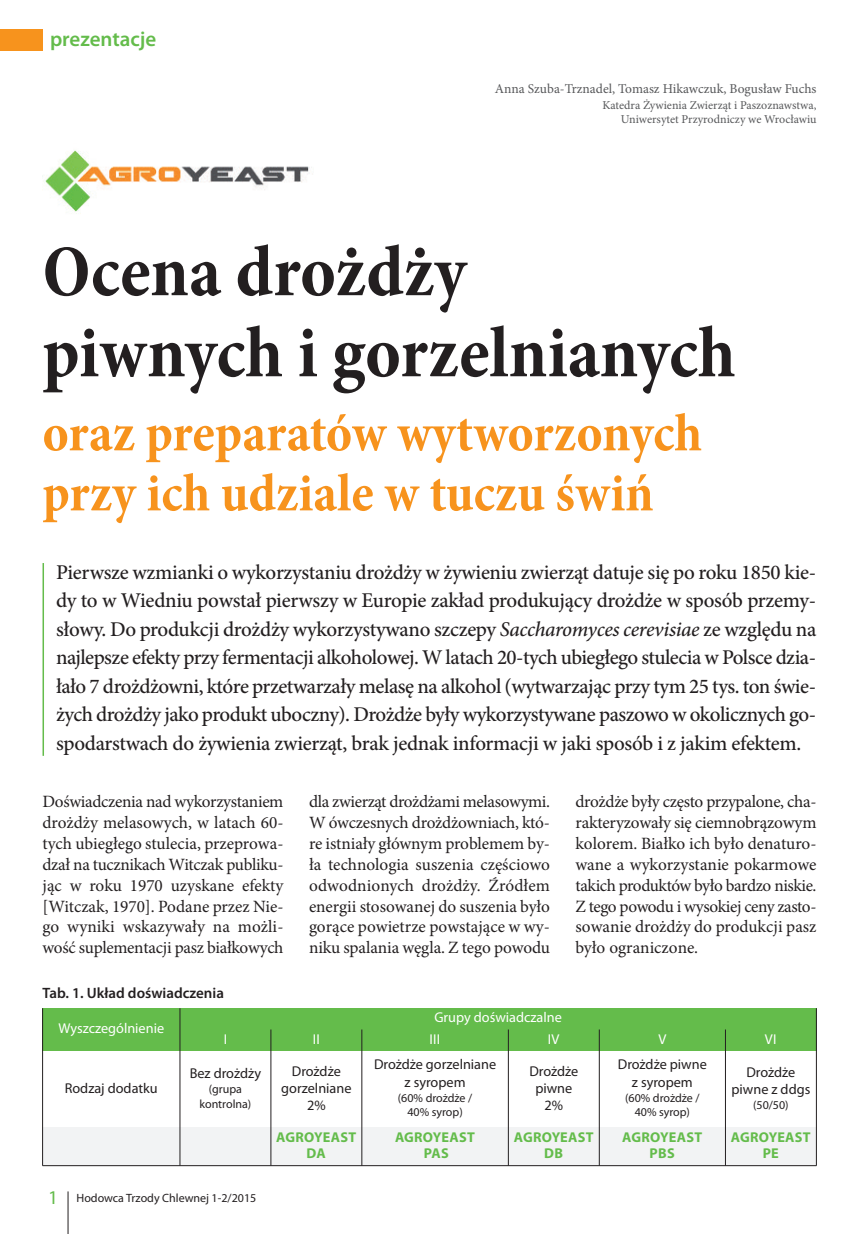
<style>
.page{position:relative;width:859px;height:1234px;background:#fff}
.page>*{position:absolute;margin:0;border:0;box-sizing:border-box;transform-origin:0 0}
.t1{font:700 condensed 73.5px/81px "Minion Pro";color:#231f20}
.t2{font:700 condensed 54px/60px "Minion Pro";color:#f7931d}
.t3{font:500 21px/28.5px "Minion Pro";letter-spacing:-.015em;color:#231f20;text-align:justify}
.t4{font:600 21px "Myriad Pro";color:#64bc4b}
.t5{font:17.25px/20.9px "Minion Pro";color:#231f20;text-align:justify}
.t6{font:600 15px "Myriad Pro";color:#231f20}
.t7{font:14.25px/17.1px "Myriad Pro";color:#231f20;text-align:center}
.t8{font:700 14.25px/16.5px "Myriad Pro";letter-spacing:.02em;color:#64bc4b;text-align:center}
.t9{font:14.25px "Myriad Pro";color:#fff}
.t10{font:13.5px "Minion Pro";color:#57585a}
.t11{font:12px/14.4px "Myriad Pro";color:#231f20;text-align:center}
.t12{font:12px/14.4px "Minion Pro";color:#57585a;text-align:right}
.s1{font-style:italic}
.s2{font-size:19.5px;color:#64bc4b}
</style>
<div class="page">
<hr style="left:43px;top:563px;width:1px;height:192px;background:#64bc4b">
<div style="left:0;top:30px;width:43px;height:21px;background:#f7931d"></div>
<hr style="left:68px;top:1191px;width:1px;height:42px;background:#231f20">
<div style="left:43px;top:1007px;width:137px;height:43px;background:#64bc4b"></div>
<div style="left:180px;top:1007px;width:636px;height:22px;background:#64bc4b"></div>
<div style="left:180px;top:1029px;width:91px;height:21px;background:#64bc4b"></div>
<div style="left:271px;top:1029px;width:91px;height:21px;background:#64bc4b"></div>
<div style="left:362px;top:1029px;width:146px;height:21px;background:#64bc4b"></div>
<div style="left:508px;top:1029px;width:91px;height:21px;background:#64bc4b"></div>
<div style="left:599px;top:1029px;width:126px;height:21px;background:#64bc4b"></div>
<div style="left:725px;top:1029px;width:91px;height:21px;background:#64bc4b"></div>
<div style="left:43px;top:1127px;width:137px;height:38px;background:#f2f3f4"></div>
<div style="left:180px;top:1127px;width:91px;height:38px;background:#f2f3f4"></div>
<div style="left:271px;top:1127px;width:91px;height:38px;background:#f2f3f4"></div>
<div style="left:362px;top:1127px;width:146px;height:38px;background:#f2f3f4"></div>
<div style="left:508px;top:1127px;width:91px;height:38px;background:#f2f3f4"></div>
<div style="left:599px;top:1127px;width:126px;height:38px;background:#f2f3f4"></div>
<div style="left:725px;top:1127px;width:91px;height:38px;background:#f2f3f4"></div>
<hr style="left:42px;top:1007px;width:1px;height:158px;background:#231f20">
<hr style="left:180px;top:1007px;width:1px;height:158px;background:#231f20">
<hr style="left:271px;top:1029px;width:1px;height:136px;background:#231f20">
<hr style="left:362px;top:1029px;width:1px;height:136px;background:#231f20">
<hr style="left:508px;top:1029px;width:1px;height:136px;background:#231f20">
<hr style="left:599px;top:1029px;width:1px;height:136px;background:#231f20">
<hr style="left:725px;top:1029px;width:1px;height:136px;background:#231f20">
<hr style="left:816px;top:1007px;width:1px;height:158px;background:#231f20">
<hr style="left:43px;top:1165px;width:773px;height:1px;background:#231f20">
<img style="left:45px;top:150px;width:268px;height:64px">
<p class="t4" style="left:50px;top:31px;width:108px">prezentacje</p>
<p class="t10" style="left:495px;top:84px;width:323px">Anna Szuba-Trznadel, Tomasz Hikawczuk, Bogusław Fuchs</p>
<p class="t12" style="left:602px;top:98px;width:215px">Katedra Żywienia Zwierząt i Paszoznawstwa,<br>Uniwersytet Przyrodniczy we Wrocławiu</p>
<h1 class="t1" style="left:43px;top:237px;width:695px">Ocena drożdży<br>piwnych i gorzelnianych</h1>
<h2 class="t2" style="left:43px;top:407px;width:661px">oraz preparatów wytworzonych przy ich udziale w tuczu świń</h2>
<p class="t3" style="left:56px;top:559px;width:762px">Pierwsze wzmianki o wykorzystaniu drożdży w żywieniu zwierząt datuje się po roku 1850 kie&shy;dy to w Wiedniu powstał pierwszy w Europie zakład produkujący drożdże w sposób przemy&shy;słowy. Do produkcji drożdży wykorzystywano szczepy <span class="s1">Saccharomyces cerevisiae</span> ze względu na najlepsze efekty przy fermentacji alkoholowej. W latach 20-tych ubiegłego stulecia w Polsce dzia&shy;łało 7 drożdżowni, które przetwarzały melasę na alkohol (wytwarzając przy tym 25 tys. ton świe&shy;żych drożdży jako produkt uboczny). Drożdże były wykorzystywane paszowo w okolicznych go&shy;spodarstwach do żywienia zwierząt, brak jednak informacji w jaki sposób i z jakim efektem.</p>
<p class="t5" style="left:43px;top:792px;width:242px">Doświadczenia nad wykorzystaniem drożdży melasowych, w latach 60- tych ubiegłego stulecia, przeprowa&shy;dzał na tucznikach Witczak publiku&shy;jąc w roku 1970 uzyskane efekty [Witczak, 1970]. Podane przez Nie&shy;go wyniki wskazywały na możli&shy;wość suplementacji pasz białkowych</p>
<p class="t5" style="left:309px;top:792px;width:242px">dla zwierząt drożdżami melasowymi.<br>W ówczesnych drożdżowniach, któ&shy;re istniały głównym problemem by&shy;ła technologia suszenia częściowo odwodnionych drożdży. Źródłem energii stosowanej do suszenia było gorące powietrze powstające w wy&shy;niku spalania węgla. Z tego powodu</p>
<p class="t5" style="left:575px;top:792px;width:242px">drożdże były często przypalone, cha&shy;rakteryzowały się ciemnobrązowym kolorem. Białko ich było denaturo&shy;wane a wykorzystanie pokarmowe takich produktów było bardzo niskie.<br>Z tego powodu i wysokiej ceny zasto&shy;sowanie drożdży do produkcji pasz było ograniczone.</p>
<p class="t6" style="left:43px;top:987px;width:183px">Tab. 1. Układ doświadczenia</p>
<p class="t9" style="left:58px;top:1022px;width:107px">Wyszczególnienie</p>
<p class="t9" style="left:434px;top:1012px;width:129px">Grupy doświadczalne</p>
<p class="t9" style="left:224px;top:1033px;width:5px">i</p>
<p class="t9" style="left:313px;top:1033px;width:9px">ii</p>
<p class="t9" style="left:430px;top:1033px;width:12px">iii</p>
<p class="t9" style="left:548px;top:1033px;width:13px">iV</p>
<p class="t9" style="left:658px;top:1033px;width:9px">V</p>
<p class="t9" style="left:765px;top:1033px;width:13px">Vi</p>
<p class="t7" style="left:65px;top:1080px;width:95px">Rodzaj dodatku</p>
<p class="t7" style="left:190px;top:1065px;width:73px">Bez drożdży</p>
<p class="t11" style="left:199px;top:1082px;width:53px">(grupa kontrolna)</p>
<p class="t11" style="left:48px;top:1191px;width:210px"><span class="s2">1</span> Hodowca Trzody Chlewnej 1-2/2015</p>
<p class="t7" style="left:281px;top:1063px;width:72px">Drożdże gorzelniane<br>2%</p>
<p class="t7" style="left:374px;top:1056px;width:124px">Drożdże gorzelniane z syropem</p>
<p class="t11" style="left:398px;top:1091px;width:76px">(60% drożdże /<br>40% syrop)</p>
<p class="t7" style="left:529px;top:1063px;width:50px">Drożdże piwne<br>2%</p>
<p class="t7" style="left:618px;top:1056px;width:90px">Drożdże piwne z syropem</p>
<p class="t11" style="left:625px;top:1091px;width:76px">(60% drożdże /<br>40% syrop)</p>
<p class="t7" style="left:731px;top:1064px;width:80px">Drożdże piwne z ddgs</p>
<p class="t11" style="left:753px;top:1098px;width:37px">(50/50)</p>
<p class="t8" style="left:276px;top:1129px;width:81px">AGROYEAST<br>DA</p>
<p class="t8" style="left:395px;top:1129px;width:81px">AGROYEAST<br>PAS</p>
<p class="t8" style="left:514px;top:1129px;width:81px">AGROYEAST<br>DB</p>
<p class="t8" style="left:622px;top:1129px;width:81px">AGROYEAST<br>PBS</p>
<p class="t8" style="left:731px;top:1129px;width:81px">AGROYEAST<br>PE</p>
</div>
